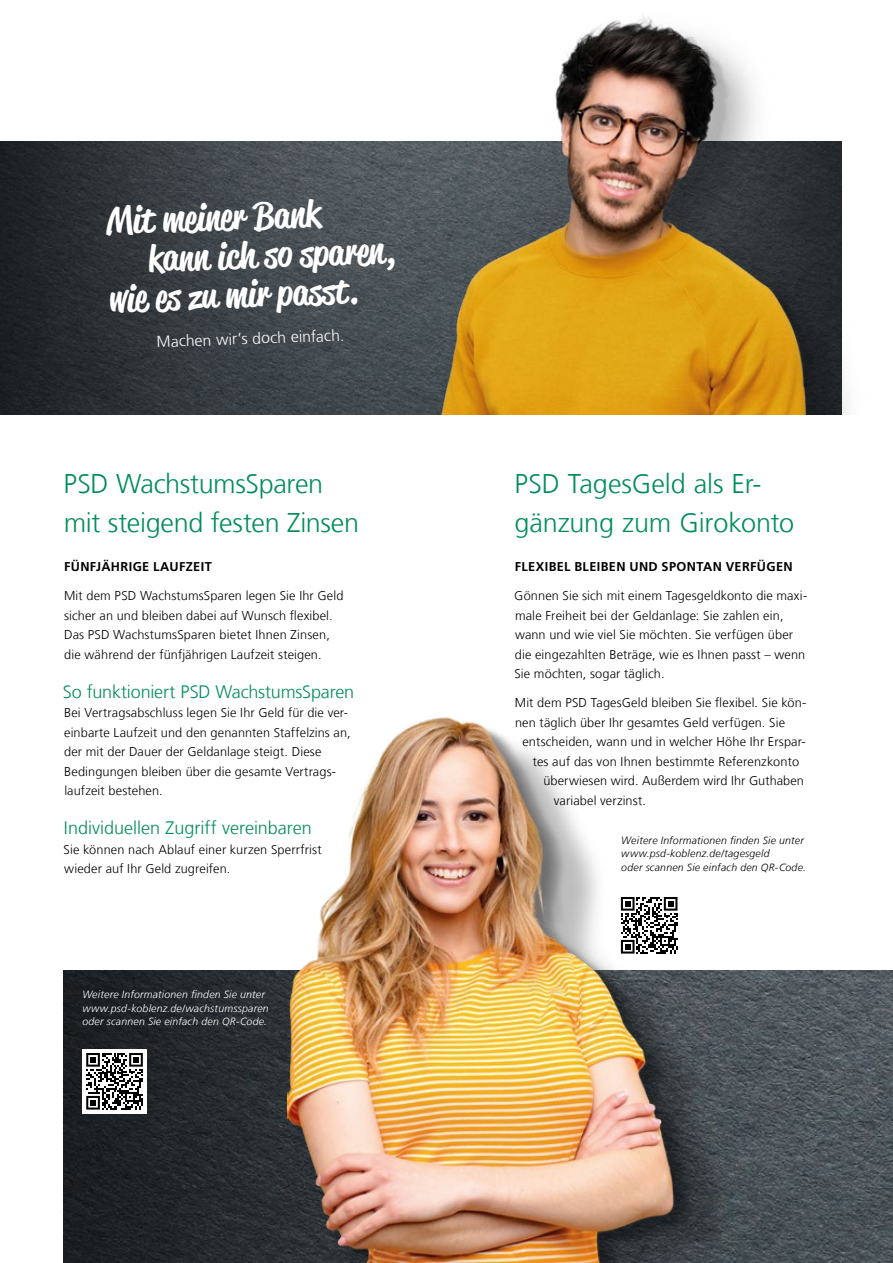
<style>
.page{position:relative;width:893px;height:1263px;background:#fff}
.page>*{position:absolute;margin:0;border:0;box-sizing:border-box;transform-origin:0 0}
.t1{font:500 36px "Reklame Script";color:#fff}
.t2{font:300 27px/39px "Frutiger LT Com";letter-spacing:-.01em;color:#008d58}
.t3{font:300 18px "Frutiger LT Com";letter-spacing:-.005em;color:#008d58}
.t4{font:300 15.75px "Frutiger LT Com";color:#fff}
.t5{font:300 12.75px/19.5px "Frutiger LT Com";letter-spacing:.01em;color:#000}
.t6{font:700 12.75px "Frutiger LT Com";letter-spacing:.03em;color:#000}
.t7{font:italic 300 10.5px/13.5px "Frutiger LT Com";letter-spacing:.02em;color:#fff}
.t8{font:italic 300 10.5px/13.5px "Frutiger LT Com";letter-spacing:.02em;color:#000}
</style>
<div class="page">
<img style="left:64px;top:971px;width:829px;height:292px">
<img style="left:0;top:142px;width:421px;height:273px">
<img style="left:287px;top:717px;width:454px;height:546px">
<div style="left:82px;top:1049px;width:65px;height:64px;background:#fff"></div>
<svg style="left:86px;top:1053px;width:57px;height:56px"></svg>
<div style="left:617px;top:893px;width:64px;height:64px;background:#fff"></div>
<svg style="left:621px;top:897px;width:56px;height:56px"></svg>
<img style="left:421px;top:15px;width:426px;height:400px">
<h1 class="t1" style="left:105px;top:196px;width:216px;rotate:-2deg">Mit meiner Bank</h1>
<h1 class="t1" style="left:148px;top:234px;width:249px;rotate:-2deg">kann ich so sparen,</h1>
<h1 class="t1" style="left:108px;top:274px;width:251px;rotate:-2deg">wie es zu mir pass t.</h1>
<p class="t4" style="left:156px;top:332px;width:189px;rotate:-2deg">Machen wir’s doch einfach.</p>
<h2 class="t2" style="left:64px;top:464px;width:297px">PSD WachstumsSparen mit steigend festen Zinsen</h2>
<p class="t6" style="left:64px;top:559px;width:149px">FÜNFJÄHRIGE LAUFZEIT</p>
<p class="t5" style="left:64px;top:586px;width:281px">Mit dem PSD WachstumsSparen legen Sie Ihr Geld sicher an und bleiben dabei auf Wunsch flexibel.<br>Das PSD WachstumsSparen bietet Ihnen Zinsen, die während der fünfjährigen Laufzeit steigen.</p>
<h3 class="t3" style="left:63px;top:681px;width:293px">So funktioniert PSD WachstumsSparen</h3>
<p class="t5" style="left:64px;top:703px;width:288px">Bei Vertragsabschluss legen Sie Ihr Geld für die ver&shy;einbarte Laufzeit und den genannten Staffelzins an, der mit der Dauer der Geldanlage steigt. Diese Bedingungen bleiben über die gesamte Vertrags&shy;laufzeit bestehen.</p>
<h3 class="t3" style="left:64px;top:817px;width:249px">Individuellen Zugriff vereinbaren</h3>
<p class="t5" style="left:64px;top:839px;width:259px">Sie können nach Ablauf einer kurzen Sperrfrist wieder auf Ihr Geld zugreifen.</p>
<p class="t7" style="left:82px;top:988px;width:188px">Weitere Informationen finden Sie unter www.psd-koblenz.de/wachstumssparen oder scannen Sie einfach den QR-Code.</p>
<h2 class="t2" style="left:514px;top:464px;width:281px">PSD TagesGeld als Er&shy;gänzung zum Girokonto</h2>
<p class="t6" style="left:515px;top:559px;width:279px">FLEXIBEL BLEIBEN UND SPONTAN VERFÜGEN</p>
<p class="t5" style="left:514px;top:586px;width:294px">Gönnen Sie sich mit einem Tagesgeldkonto die maxi&shy;male Freiheit bei der Geldanlage: Sie zahlen ein, wann und wie viel Sie möchten. Sie verfügen über die eingezahlten Beträge, wie es Ihnen passt – wenn Sie möchten, sogar täglich.</p>
<p class="t5" style="left:515px;top:693px;width:293px">Mit dem PSD TagesGeld bleiben Sie flexibel. Sie kön-</p>
<p class="t5" style="left:515px;top:713px;width:272px">nen täglich über Ihr gesamtes Geld verfügen. Sie</p>
<p class="t5" style="left:522px;top:732px;width:285px">entscheiden, wann und in welcher Höhe Ihr Erspar-</p>
<p class="t5" style="left:533px;top:752px;width:268px">tes auf das von Ihnen bestimmte Referenzkonto</p>
<p class="t5" style="left:543px;top:771px;width:262px">überwiesen wird. Außerdem wird Ihr Guthaben</p>
<p class="t5" style="left:554px;top:791px;width:94px">variabel verzinst.</p>
<p class="t8" style="left:621px;top:833px;width:186px">Weitere Informationen finden Sie unter www.psd-koblenz.de/tagesgeld<br>oder scannen Sie einfach den QR-Code.</p>
</div>
